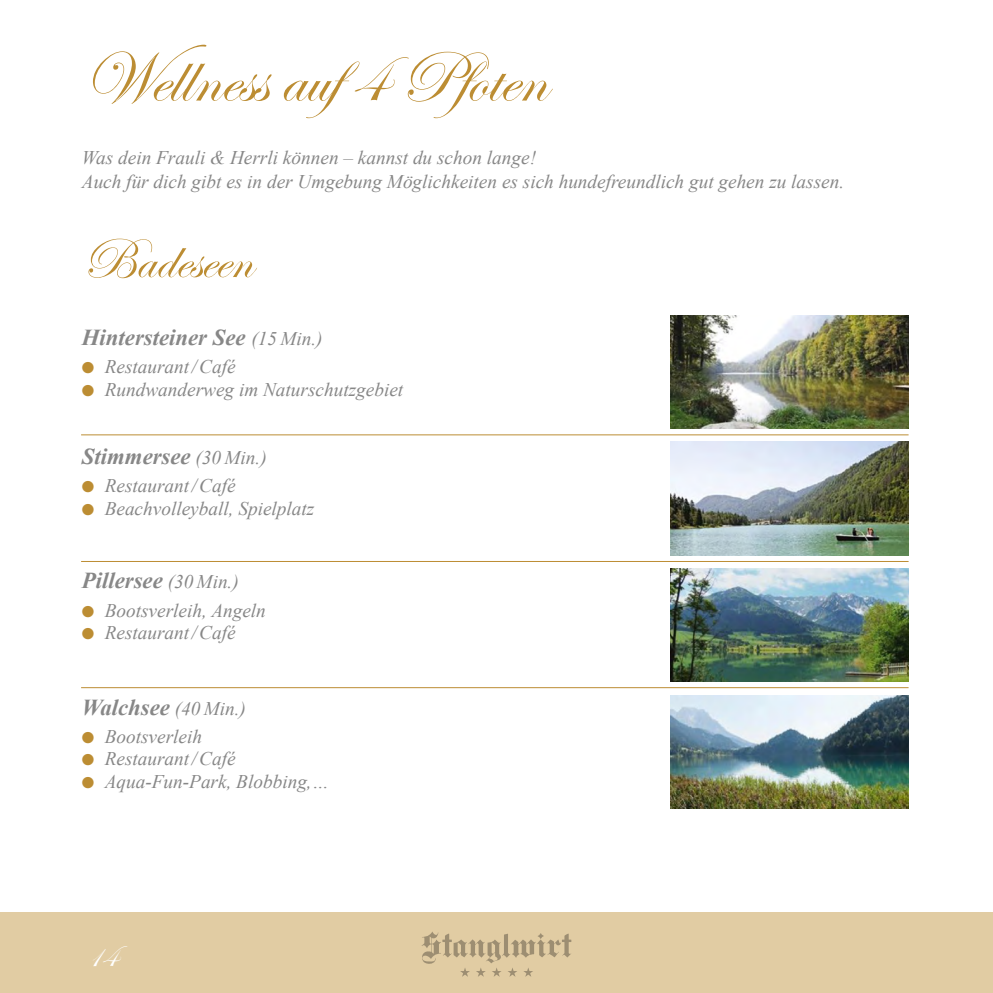
<style>
.page{position:relative;width:993px;height:993px;background:#fff}
.page>*{position:absolute;margin:0;border:0;box-sizing:border-box;transform-origin:0 0}
.t1{font:73.5px "Edwardian Script ITC";color:#bc8d33}
.t2{font:57.75px "Edwardian Script ITC";color:#bc8d33}
.t3{font:33.25px "Edwardian Script ITC";color:#fff}
.t4{font:italic 700 22.75px "Times New Roman";color:#878787}
.t5{font:italic 19.25px/24.5px "Times New Roman";color:#878787}
.s1{font-weight:400;font-size:19.25px}
.s2{color:#bc8d33}
</style>
<div class="page">
<div style="left:0;top:912px;width:992px;height:80px;background:#e1cca3"></div>
<hr style="left:992px;top:912px;width:1px;height:80px;background:#bc8d33">
<svg style="left:421px;top:932px;width:150px;height:44px"></svg>
<img style="left:670px;top:315px;width:238px;height:113px">
<img style="left:670px;top:441px;width:238px;height:114px">
<img style="left:670px;top:568px;width:238px;height:113px">
<img style="left:670px;top:695px;width:238px;height:113px">
<hr style="left:81px;top:434px;width:827px;height:1px;background:#bc8d33">
<hr style="left:81px;top:561px;width:827px;height:1px;background:#bc8d33">
<hr style="left:81px;top:687px;width:827px;height:1px;background:#bc8d33">
<h1 class="t1" style="left:82px;top:38px;width:465px">Wellness auf4 Pfoten</h1>
<p class="t5" style="left:82px;top:145px;width:763px">Was dein Frauli &amp; Herrli können – kannst du schon lange!<br>Auch für dich gibt es in der Umgebung Möglichkeiten es sich hundefreundlich gut gehen zu lassen.</p>
<h2 class="t2" style="left:82px;top:227px;width:171px">Badeseen</h2>
<p class="t4" style="left:82px;top:321px;width:242px">Hintersteiner See <span class="s1">(15 Min.)</span></p>
<p class="t5" style="left:82px;top:354px;width:155px"><span class="s2">●</span> Restaurant/Café</p>
<p class="t5" style="left:82px;top:376px;width:323px"><span class="s2">●</span> Rundwanderweg im Naturschutzgebiet</p>
<p class="t4" style="left:82px;top:440px;width:186px">Stimmersee <span class="s1">(30 Min.)</span></p>
<p class="t5" style="left:82px;top:473px;width:155px"><span class="s2">●</span> Restaurant/Café</p>
<p class="t5" style="left:82px;top:495px;width:234px"><span class="s2">●</span> Beachvolleyball, Spielplatz</p>
<p class="t4" style="left:82px;top:564px;width:158px">Pillersee <span class="s1">(30 Min.)</span></p>
<p class="t5" style="left:82px;top:597px;width:185px"><span class="s2">●</span> Bootsverleih, Angeln</p>
<p class="t5" style="left:82px;top:620px;width:155px"><span class="s2">●</span> Restaurant/Café</p>
<p class="t4" style="left:82px;top:690px;width:166px">Walchsee <span class="s1">(40 Min.)</span></p>
<p class="t5" style="left:82px;top:723px;width:122px"><span class="s2">●</span> Bootsverleih</p>
<p class="t5" style="left:82px;top:746px;width:155px"><span class="s2">●</span> Restaurant/Café</p>
<p class="t5" style="left:82px;top:768px;width:248px"><span class="s2">●</span> Aqua-Fun-Park, Blobbing,…</p>
<h3 class="t3" style="left:86px;top:937px;width:33px">14</h3>
</div>
